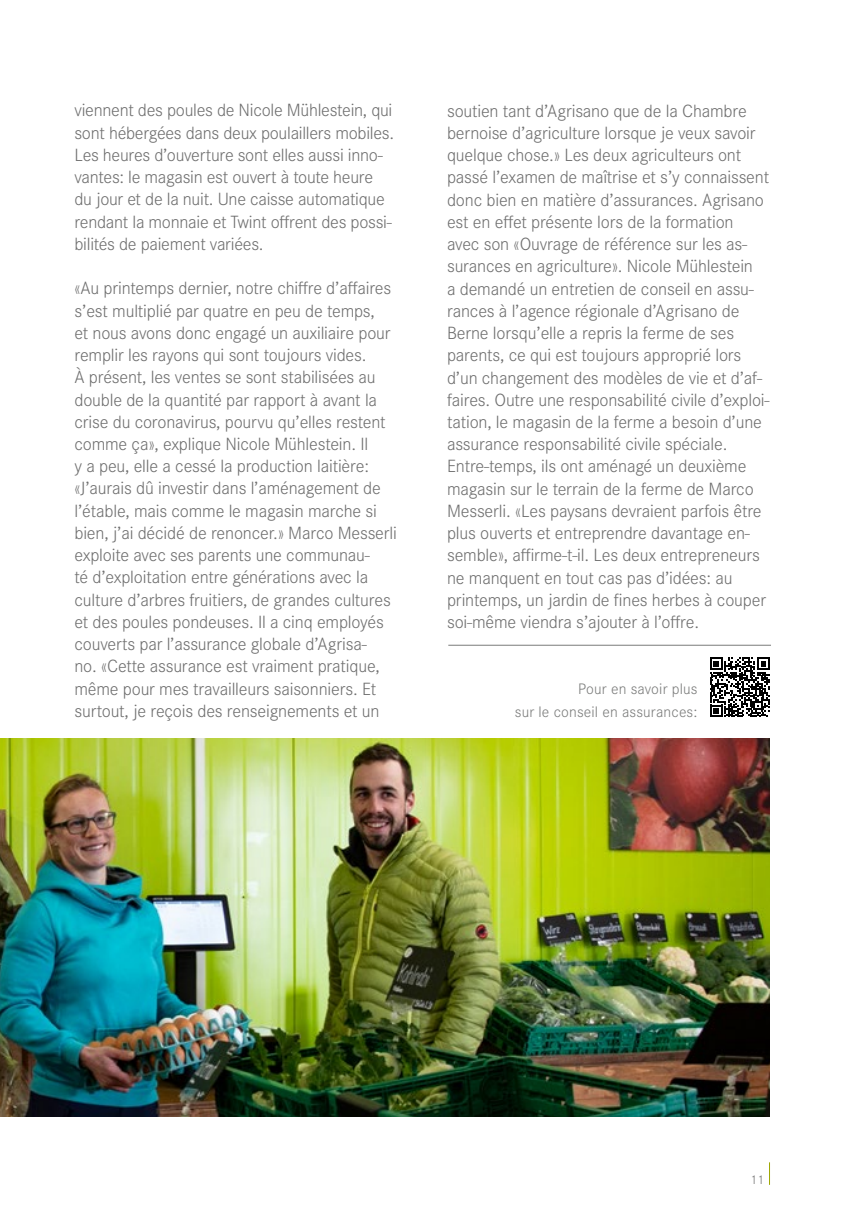
<style>
.page{position:relative;width:844px;height:1216px;background:#fff}
.page>*{position:absolute;margin:0;border:0;box-sizing:border-box;transform-origin:0 0}
.t1{font:300 18.38px/22.2px "Corporate S";letter-spacing:-.01em;color:#6e6e6e}
.t2{font:300 15.75px/22.2px "Corporate S";letter-spacing:.01em;color:#7a7b7a;text-align:right}
.t3{font:300 13.12px "Corporate S";color:#6e6e6e}
</style>
<div class="page">
<img style="left:0;top:739px;width:769px;height:377px">
<svg style="left:769px;top:1162px;width:1px;height:22px"></svg>
<svg style="left:710px;top:657px;width:59px;height:60px"></svg>
<hr style="left:448px;top:644px;width:322px;height:1px;background:#7a7b7a">
<p class="t1" style="left:74px;top:99px;width:321px">viennent des poules de Nicole Mühlestein, qui sont hébergées dans deux poulaillers mobiles.<br>Les heures d’ouverture sont elles aussi inno&shy;vantes: le magasin est ouvert à toute heure du jour et de la nuit. Une caisse automatique rendant la monnaie et Twint offrent des possi&shy;bilités de paiement variées.</p>
<p class="t1" style="left:74px;top:277px;width:324px">«Au printemps dernier, notre chiffre d’affaires s’est multiplié par quatre en peu de temps,<br>et nous avons donc engagé un auxiliaire pour remplir les rayons qui sont toujours vides.<br>À présent, les ventes se sont stabilisées au double de la quantité par rapport à avant la crise du coronavirus, pourvu qu’elles restent comme ça», explique Nicole Mühlestein. Il<br>y a peu, elle a cessé la production laitière: «J’aurais dû investir dans l’aménagement de l’étable, mais comme le magasin marche si bien, j’ai décidé de renoncer.» Marco Messerli exploite avec ses parents une communau-<br>té d’exploitation entre générations avec la culture d’arbres fruitiers, de grandes cultures et des poules pondeuses. Il a cinq employés couverts par l’assurance globale d’Agrisa-<br>no. «Cette assurance est vraiment pratique, même pour mes travailleurs saisonniers. Et surtout, je reçois des renseignements et un</p>
<p class="t1" style="left:447px;top:99px;width:324px">soutien tant d’Agrisano que de la Chambre bernoise d’agriculture lorsque je veux savoir quelque chose.» Les deux agriculteurs ont passé l’examen de maîtrise et s’y connaissent donc bien en matière d’assurances. Agrisano est en effet présente lors de la formation avec son «Ouvrage de référence sur les as&shy;surances en agriculture». Nicole Mühlestein<br>a demandé un entretien de conseil en assu&shy;rances à l’agence régionale d’Agrisano de Berne lorsqu’elle a repris la ferme de ses parents, ce qui est toujours approprié lors d’un changement des modèles de vie et d’af&shy;faires. Outre une responsabilité civile d’exploi&shy;tation, le magasin de la ferme a besoin d’une assurance responsabilité civile spéciale.<br>Entre-temps, ils ont aménagé un deuxième magasin sur le terrain de la ferme de Marco Messerli. «Les paysans devraient parfois être plus ouverts et entreprendre davantage en&shy;semble», affirme-t-il. Les deux entrepreneurs ne manquent en tout cas pas d’idées: au printemps, un jardin de fines herbes à couper soi-même viendra s’ajouter à l’offre.</p>
<p class="t2" style="left:514px;top:678px;width:184px">Pour en savoir plus<br>sur le conseil en assurances:</p>
<p class="t3" style="left:750px;top:1171px;width:15px">11</p>
</div>
